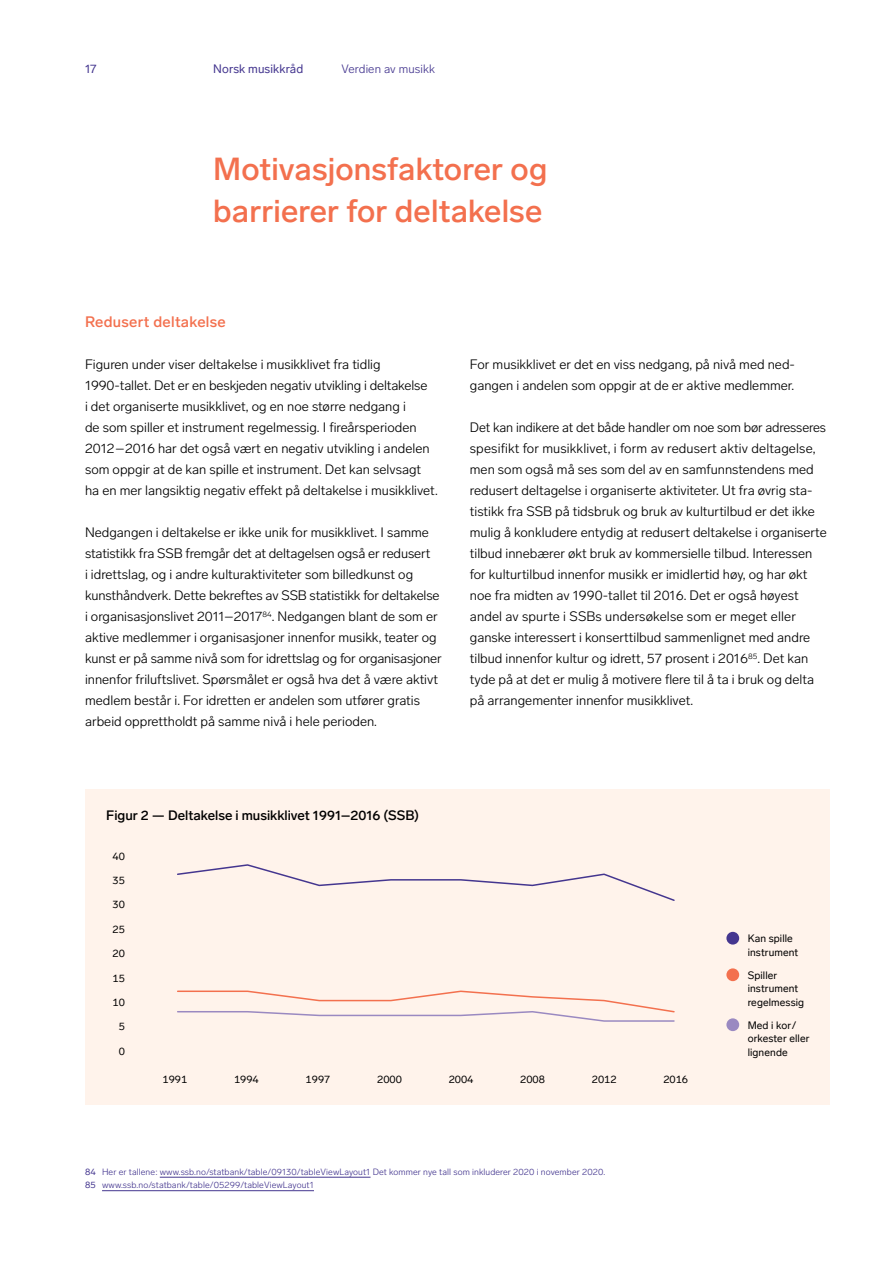
<style>
.page{position:relative;width:893px;height:1263px;background:#fff}
.page>*{position:absolute;margin:0;border:0;box-sizing:border-box;transform-origin:0 0}
.t1{font:500 31.5px/42px "Lab Grotesque";letter-spacing:.005em;color:#f3704e}
.t2{font:500 15px "Lab Grotesque";letter-spacing:.02em;color:#f3704e}
.t3{font:300 13.5px/21px "Lab Grotesque";color:#000}
.t4{font:500 13.5px "Lab Grotesque";color:#000}
.t5{font:12px "Lab Grotesque";letter-spacing:.01em;color:#44368f}
.t6{font:300 12px "Lab Grotesque";letter-spacing:.01em;color:#44368f}
.t7{font:10.5px/13.5px "Lab Grotesque";letter-spacing:.01em;color:#000}
.t8{font:300 9px/13.5px "Lab Grotesque";letter-spacing:.01em;color:#44368f}
.s1{font-weight:400}
</style>
<div class="page">
<div style="left:85px;top:789px;width:744px;height:315px;background:#fff3eb"></div>
<svg style="left:177px;top:864px;width:498px;height:37px"></svg>
<svg style="left:177px;top:990px;width:498px;height:32px"></svg>
<hr style="left:160px;top:1177px;width:211px;height:1px;background:#44368f">
<hr style="left:102px;top:1190px;width:212px;height:1px;background:#44368f">
<div style="left:726px;top:1018px;width:13px;height:13px;background:#9a89c1;border-radius:50%"></div>
<div style="left:726px;top:968px;width:13px;height:13px;background:#f3704e;border-radius:50%"></div>
<div style="left:726px;top:932px;width:13px;height:12px;background:#44368f;border-radius:50%"></div>
<p class="t5" style="left:85px;top:62px;width:13px">17</p>
<p class="t5" style="left:213px;top:63px;width:92px">Norsk musikkråd</p>
<p class="t6" style="left:342px;top:63px;width:95px">Verdien av musikk</p>
<h1 class="t1" style="left:213px;top:149px;width:335px">Motivasjonsfaktorer og barrierer for deltakelse</h1>
<p class="t2" style="left:85px;top:315px;width:142px">Redusert deltakelse</p>
<p class="t3" style="left:85px;top:354px;width:354px">Figuren under viser deltakelse i musikklivet fra tidlig<br>1990- tallet. Det er en beskjeden negativ utvikling i deltakelse<br>i det organiserte musikklivet, og en noe større nedgang i<br>de som spiller et instrument regelmessig. I fireårsperioden 2012 – 2016 har det også vært en negativ utvikling i andelen som oppgir at de kan spille et instrument. Det kan selvsagt ha en mer langsiktig negativ effekt på deltakelse i musikklivet.</p>
<p class="t3" style="left:85px;top:522px;width:358px">Nedgangen i deltakelse er ikke unik for musikklivet. I samme statistikk fra SSB fremgår det at deltagelsen også er redusert<br>i idrettslag, og i andre kulturaktiviteter som billedkunst og kunsthåndverk. Dette bekreftes av SSB statistikk for deltakelse i organisasjonslivet 2011–2017<sup>84</sup>. Nedgangen blant de som er aktive medlemmer i organisasjoner innenfor musikk, teater og kunst er på samme nivå som for idrettslag og for organisasjoner innenfor friluftslivet. Spørsmålet er også hva det å være aktivt medlem består i. For idretten er andelen som utfører gratis arbeid opprettholdt på samme nivå i hele perioden.</p>
<p class="t3" style="left:470px;top:354px;width:327px">For musikklivet er det en viss nedgang, på nivå med ned&shy;gangen i andelen som oppgir at de er aktive medlemmer.</p>
<p class="t3" style="left:470px;top:417px;width:358px">Det kan indikere at det både handler om noe som bør adresseres spesifikt for musikklivet, i form av redusert aktiv deltagelse, men som også må ses som del av en samfunnstendens med redusert deltagelse i organiserte aktiviteter. Ut fra øvrig sta&shy;tistikk fra SSB på tidsbruk og bruk av kulturtilbud er det ikke mulig å konkludere entydig at redusert deltakelse i organiserte tilbud innebærer økt bruk av kommersielle tilbud. Interessen for kulturtilbud innenfor musikk er imidlertid høy, og har økt noe fra midten av 1990-tallet til 2016. Det er også høyest andel av spurte i SSBs undersøkelse som er meget eller ganske interessert i konserttilbud sammenlignet med andre tilbud innenfor kultur og idrett, 57 prosent i 2016<sup>85</sup>. Det kan tyde på at det er mulig å motivere flere til å ta i bruk og delta på arrangementer innenfor musikklivet.</p>
<p class="t4" style="left:106px;top:809px;width:314px">Figur 2 — Deltakelse i musikklivet 1991–2016 (SSB)</p>
<p class="t7" style="left:113px;top:849px;width:14px">40</p>
<p class="t7" style="left:113px;top:874px;width:14px">35</p>
<p class="t7" style="left:113px;top:898px;width:14px">30</p>
<p class="t7" style="left:113px;top:922px;width:14px">25</p>
<p class="t7" style="left:113px;top:947px;width:14px">20</p>
<p class="t7" style="left:113px;top:971px;width:14px">15</p>
<p class="t7" style="left:113px;top:996px;width:14px">10</p>
<p class="t7" style="left:119px;top:1020px;width:8px">5</p>
<p class="t7" style="left:119px;top:1044px;width:8px">0</p>
<p class="t7" style="left:748px;top:931px;width:52px">Kan spille instrument</p>
<p class="t7" style="left:748px;top:968px;width:58px">Spiller instrument regelmessig</p>
<p class="t7" style="left:748px;top:1018px;width:63px">Med i kor / orkester eller lignende</p>
<p class="t7" style="left:162px;top:1072px;width:26px">1991</p>
<p class="t7" style="left:234px;top:1072px;width:26px">1994</p>
<p class="t7" style="left:306px;top:1072px;width:26px">1997</p>
<p class="t7" style="left:377px;top:1072px;width:26px">2000</p>
<p class="t7" style="left:449px;top:1072px;width:26px">2004</p>
<p class="t7" style="left:520px;top:1072px;width:26px">2008</p>
<p class="t7" style="left:592px;top:1072px;width:26px">2012</p>
<p class="t7" style="left:663px;top:1072px;width:26px">2016</p>
<p class="t8" style="left:85px;top:1165px;width:522px"><span class="s1">84</span> Her er tallene: www.ssb.no/statbank/table/09130/tableViewLayout1 Det kommer nye tall som inkluderer 2020 i november 2020.<br><span class="s1">85</span> www.ssb.no/statbank/table/05299/tableViewLayout1</p>
</div>
